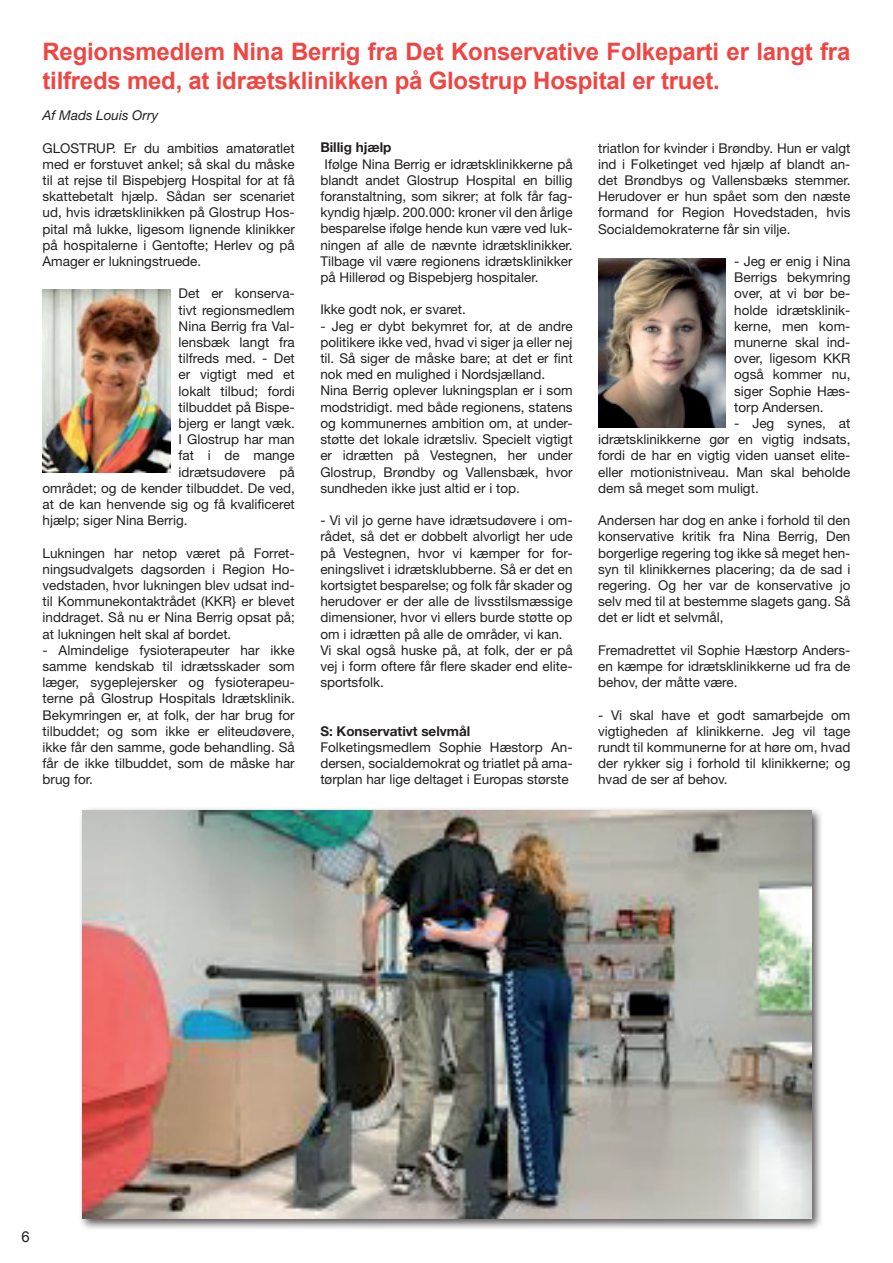
<style>
.page{position:relative;width:893px;height:1263px;background:#fff}
.page>*{position:absolute;margin:0;border:0;box-sizing:border-box;transform-origin:0 0}
.t1{font:700 24px/28.8px "Arial";letter-spacing:-.01em;color:#ef4643}
.t2{font:15px "Arial";color:#231f20}
.t3{font:13.5px/16.2px "Helvetica Neue";color:#231f20;text-align:justify}
.t4{font:700 13.5px "Helvetica Neue";color:#231f20}
.t5{font:italic 13.5px "Helvetica Neue";color:#231f20}
</style>
<div class="page">
<img style="left:43px;top:289px;width:127px;height:183px">
<img style="left:598px;top:258px;width:128px;height:170px">
<div style="left:78px;top:806px;width:746px;height:425px;background:#231f20;opacity:.75"></div>
<img style="left:82px;top:810px;width:729px;height:408px">
<h1 class="t1" style="left:43px;top:37px;width:809px">Regionsmedlem Nina Berrig fra Det Konservative Folkeparti er langt fra tilfreds med, at idrætsklinikken på Glostrup Hospital er truet.</h1>
<p class="t5" style="left:43px;top:107px;width:117px">Af Mads Louis Orry</p>
<p class="t3" style="left:43px;top:139px;width:254px">GLOSTRUP. Er du ambitiøs amatøratlet med er forstuvet ankel; så skal du måske til at rejse til Bispebjerg Hospital for at få skattebetalt hjælp. Sådan ser scenariet ud, hvis idrætsklinikken på Glostrup Hos&shy;pital må lukke, ligesom lignende klinikker på hospitalerne i Gentofte; Herlev og på Amager er lukningstruede.</p>
<p class="t3" style="left:179px;top:285px;width:118px">Det er konserva-</p>
<p class="t3" style="left:179px;top:301px;width:118px">tivt regionsmedlem</p>
<p class="t3" style="left:179px;top:318px;width:118px">Nina Berrig fra Val-</p>
<p class="t3" style="left:179px;top:334px;width:118px">lensbæk langt fra</p>
<p class="t3" style="left:179px;top:350px;width:118px">tilfreds med. - Det</p>
<p class="t3" style="left:179px;top:366px;width:118px">er vigtigt med et</p>
<p class="t3" style="left:179px;top:382px;width:118px">lokalt tilbud; fordi</p>
<p class="t3" style="left:179px;top:399px;width:118px">tilbuddet på Bispe-</p>
<p class="t3" style="left:179px;top:415px;width:118px">bjerg er langt væk.</p>
<p class="t3" style="left:179px;top:431px;width:118px">I Glostrup har man</p>
<p class="t3" style="left:179px;top:447px;width:118px">fat i de mange</p>
<p class="t3" style="left:179px;top:463px;width:118px">idrætsudøvere på</p>
<p class="t3" style="left:43px;top:480px;width:254px">området; og de kender tilbuddet. De ved,</p>
<p class="t3" style="left:43px;top:496px;width:254px">at de kan henvende sig og få kvalificeret</p>
<p class="t3" style="left:43px;top:512px;width:146px">hjælp; siger Nina Berrig.</p>
<p class="t3" style="left:43px;top:544px;width:254px">Lukningen har netop været på Forret&shy;ningsudvalgets dagsorden i Region Ho&shy;vedstaden, hvor lukningen blev udsat ind&shy;til Kommunekontaktrådet (KKR} er blevet inddraget. Så nu er Nina Berrig opsat på; at lukningen helt skal af bordet.</p>
<p class="t3" style="left:43px;top:642px;width:254px">- Almindelige fysioterapeuter har ikke samme kendskab til idrætsskader som læger, sygeplejersker og fysioterapeu&shy;terne på Glostrup Hospitals Idrætsklinik.<br>Bekymringen er, at folk, der har brug for tilbuddet; og som ikke er eliteudøvere, ikke får den samme, gode behandling. Så får de ikke tilbuddet, som de måske har brug for.</p>
<p class="t4" style="left:320px;top:139px;width:73px">Billig hjælp</p>
<p class="t3" style="left:320px;top:156px;width:254px;text-indent:4px">Ifølge Nina Berrig er idrætsklinikkerne på blandt andet Glostrup Hospital en billig foranstaltning, som sikrer; at folk får fag&shy;kyndig hjælp. 200.000: kroner vil den årlige besparelse ifølge hende kun være ved luk&shy;ningen af alle de nævnte idrætsklinikker.<br>Tilbage vil være regionens idrætsklinikker på Hillerød og Bispebjerg hospitaler.</p>
<p class="t3" style="left:320px;top:301px;width:147px">Ikke godt nok, er svaret.</p>
<p class="t3" style="left:320px;top:318px;width:254px;text-align:left">- Jeg er dybt bekymret for, at de andre politikere ikke ved, hvad vi siger ja eller nej til. Så siger de måske bare; at det er fint nok med en mulighed i Nordsjælland.<br>Nina Berrig oplever lukningsplan er i som modstridigt. med både regionens, statens og kommunernes ambition om, at under&shy;støtte det lokale idrætsliv. Specielt vigtigt er idrætten på Vestegnen, her under Glostrup, Brøndby og Vallensbæk, hvor sundheden ikke just altid er i top.</p>
<p class="t3" style="left:320px;top:512px;width:254px;text-align:left">- Vi vil jo gerne have idrætsudøvere i om&shy;rådet, så det er dobbelt alvorligt her ude på Vestegnen, hvor vi kæmper for for&shy;eningslivet i idrætsklubberne. Så er det en kortsigtet besparelse; og folk får skader og herudover er der alle de livsstilsmæssige dimensioner, hvor vi ellers burde støtte op om i idrætten på alle de områder, vi kan.<br>Vi skal også huske på, at folk, der er på vej i form oftere får flere skader end elite&shy;sportsfolk.</p>
<p class="t4" style="left:320px;top:722px;width:152px">S: Konservativt selvmål</p>
<p class="t3" style="left:320px;top:739px;width:254px">Folketingsmedlem Sophie Hæstorp An&shy;dersen, socialdemokrat og triatlet på ama&shy;tørplan har lige deltaget i Europas største</p>
<p class="t3" style="left:598px;top:139px;width:254px">triatlon for kvinder i Brøndby. Hun er valgt ind i Folketinget ved hjælp af blandt an&shy;det Brøndbys og Vallensbæks stemmer.<br>Herudover er hun spået som den næste formand for Region Hovedstaden, hvis Socialdemokraterne får sin vilje.</p>
<p class="t3" style="left:734px;top:253px;width:118px">- Jeg er enig i Nina Berrigs bekymring over, at vi bør be&shy;holde idrætsklinik&shy;kerne, men kom&shy;munerne skal ind&shy;over, ligesom KKR også kommer nu, siger Sophie Hæs&shy;torp Andersen.</p>
<p class="t3" style="left:598px;top:415px;width:254px;text-indent:136px">- Jeg synes, at idrætsklinikkerne gør en vigtig indsats, fordi de har en vigtig viden uanset elite&shy;eller motionistniveau. Man skal beholde dem så meget som muligt.</p>
<p class="t3" style="left:598px;top:512px;width:254px">Andersen har dog en anke i forhold til den konservative kritik fra Nina Berrig, Den borgerlige regering tog ikke så meget hen&shy;syn til klinikkernes placering; da de sad i regering. Og her var de konservative jo selv med til at bestemme slagets gang. Så det er lidt et selvmål,</p>
<p class="t3" style="left:598px;top:642px;width:254px">Fremadrettet vil Sophie Hæstorp Anders&shy;en kæmpe for idrætsklinikkerne ud fra de behov, der måtte være.</p>
<p class="t3" style="left:598px;top:706px;width:254px">- Vi skal have et godt samarbejde om vigtigheden af klinikkerne. Jeg vil tage rundt til kommunerne for at høre om, hvad der rykker sig i forhold til klinikkerne; og hvad de ser af behov.</p>
<p class="t2" style="left:22px;top:1228px;width:10px">6</p>
</div>
